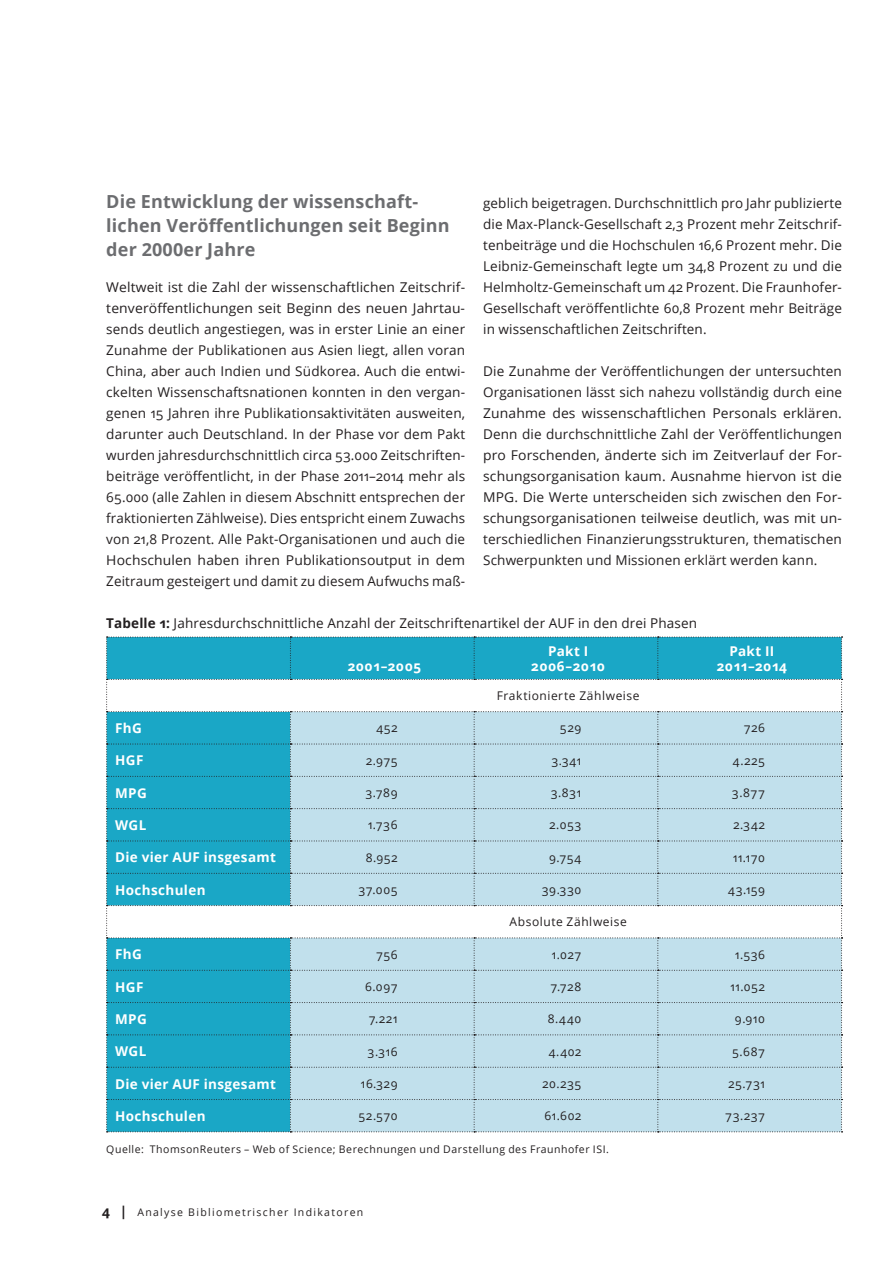
<style>
.page{position:relative;width:893px;height:1263px;background:#fff}
.page>*{position:absolute;margin:0;border:0;box-sizing:border-box;transform-origin:0 0}
._02_Subtitel_2grad{font:700 18px/24px "Open Sans";letter-spacing:.01em;color:#6c6d70}
._03_Text{font:13.5px/21px "Open Sans";letter-spacing:.01em;color:#231f20;text-align:justify}
._07_Tabelle_Titel{font:700 13.5px/15px "Open Sans";letter-spacing:.03em;color:#fff;text-align:center}
._06_BU_Tabelle_10pt{font:13.5px "Open Sans";letter-spacing:.01em;color:#231f20}
._07_Tabelle_Text{font:12px "Open Sans";letter-spacing:.05em;color:#231f20}
._08_Source_Versatz{font:10.5px "Open Sans";letter-spacing:.05em;color:#231f20}
.Pagina{font:10.5px "Open Sans";letter-spacing:.125em;color:#231f20}
.s1{font-weight:700}
.s2{font-weight:700;font-size:13.5px}
</style>
<div class="page">
<svg style="left:106px;top:637px;width:737px;height:495px;background:#98d1e1"></svg>
<p class="_02_Subtitel_2grad" style="left:106px;top:189px;width:345px">Die Entwicklung der wissenschaft&shy;lichen Veröffentlichungen seit Beginn der 2000er Jahre</p>
<p class="_03_Text" style="left:106px;top:276px;width:360px">Weltweit ist die Zahl der wissenschaftlichen Zeitschrif&shy;tenveröffentlichungen seit Beginn des neuen Jahrtau&shy;sends deutlich angestiegen, was in erster Linie an einer Zunahme der Publikationen aus Asien liegt, allen voran China, aber auch Indien und Südkorea. Auch die entwi&shy;ckelten Wissenschaftsnationen konnten in den vergan&shy;genen 15 Jahren ihre Publikationsaktivitäten ausweiten, darunter auch Deutschland. In der Phase vor dem Pakt wurden jahresdurchschnittlich circa 53.000 Zeitschriften&shy;beiträge veröffentlicht, in der Phase 2011–2014 mehr als 65.000 (alle Zahlen in diesem Abschnitt entsprechen der fraktionierten Zählweise). Dies entspricht einem Zuwachs von 21,8 Prozent. Alle Pakt-Organisationen und auch die Hochschulen haben ihren Publikationsoutput in dem Zeitraum gesteigert und damit zu diesem Aufwuchs maß-</p>
<p class="_03_Text" style="left:483px;top:192px;width:360px">geblich beigetragen. Durchschnittlich pro Jahr publizierte die Max-Planck-Gesellschaft 2,3 Prozent mehr Zeitschrif&shy;tenbeiträge und die Hochschulen 16,6 Prozent mehr. Die Leibniz-Gemeinschaft legte um 34,8 Prozent zu und die Helmholtz-Gemeinschaft um 42 Prozent. Die Fraunhofer-Gesellschaft veröffentlichte 60,8 Prozent mehr Beiträge in wissenschaftlichen Zeitschriften.</p>
<p class="_03_Text" style="left:483px;top:360px;width:360px">Die Zunahme der Veröffentlichungen der untersuchten Organisationen lässt sich nahezu vollständig durch eine Zunahme des wissenschaftlichen Personals erklären.<br>Denn die durchschnittliche Zahl der Veröffentlichungen pro Forschenden, änderte sich im Zeitverlauf der For&shy;schungsorganisation kaum. Ausnahme hiervon ist die MPG. Die Werte unterscheiden sich zwischen den For&shy;schungsorganisationen teilweise deutlich, was mit un&shy;terschiedlichen Finanzierungsstrukturen, thematischen Schwerpunkten und Missionen erklärt werden kann.</p>
<p class="_06_BU_Tabelle_10pt" style="left:106px;top:614px;width:592px"><span class="s1">Tabelle 1:</span> Jahresdurchschnittliche Anzahl der Zeitschriftenartikel der AUF in den drei Phasen</p>
<p class="_07_Tabelle_Titel" style="left:348px;top:658px;width:75px">2001–2005</p>
<p class="_07_Tabelle_Titel" style="left:531px;top:643px;width:75px">Pakt I<br>2006–2010</p>
<p class="_07_Tabelle_Titel" style="left:717px;top:643px;width:72px">Pakt II<br>2011–2014</p>
<p class="_07_Tabelle_Text" style="left:497px;top:687px;width:144px">Fraktionierte Zählweise</p>
<p class="_07_Tabelle_Titel" style="left:115px;top:720px;width:28px">FhG</p>
<p class="_07_Tabelle_Text" style="left:376px;top:720px;width:23px">452</p>
<p class="_07_Tabelle_Text" style="left:560px;top:720px;width:23px">529</p>
<p class="_07_Tabelle_Text" style="left:744px;top:720px;width:23px">726</p>
<p class="_07_Tabelle_Titel" style="left:115px;top:753px;width:30px">HGF</p>
<p class="_07_Tabelle_Text" style="left:366px;top:752px;width:33px">2.975</p>
<p class="_07_Tabelle_Text" style="left:551px;top:752px;width:31px">3.341</p>
<p class="_07_Tabelle_Text" style="left:733px;top:752px;width:34px">4.225</p>
<p class="_07_Tabelle_Titel" style="left:115px;top:785px;width:33px">MPG</p>
<p class="_07_Tabelle_Text" style="left:365px;top:784px;width:34px">3.789</p>
<p class="_07_Tabelle_Text" style="left:551px;top:784px;width:32px">3.831</p>
<p class="_07_Tabelle_Text" style="left:732px;top:784px;width:35px">3.877</p>
<p class="_07_Tabelle_Titel" style="left:115px;top:817px;width:33px">WGL</p>
<p class="_07_Tabelle_Text" style="left:368px;top:817px;width:31px">1.736</p>
<p class="_07_Tabelle_Text" style="left:549px;top:817px;width:33px">2.053</p>
<p class="_07_Tabelle_Text" style="left:733px;top:817px;width:33px">2.342</p>
<p class="_07_Tabelle_Titel" style="left:115px;top:849px;width:162px">Die vier AUF insgesamt</p>
<p class="_07_Tabelle_Text" style="left:366px;top:849px;width:33px">8.952</p>
<p class="_07_Tabelle_Text" style="left:549px;top:849px;width:34px">9.754</p>
<p class="_07_Tabelle_Text" style="left:733px;top:849px;width:34px">11.170</p>
<p class="_07_Tabelle_Titel" style="left:115px;top:882px;width:92px">Hochschulen</p>
<p class="_07_Tabelle_Text" style="left:359px;top:881px;width:40px">37.005</p>
<p class="_07_Tabelle_Text" style="left:542px;top:881px;width:41px">39.330</p>
<p class="_07_Tabelle_Text" style="left:728px;top:881px;width:38px">43.159</p>
<p class="_07_Tabelle_Text" style="left:509px;top:914px;width:119px">Absolute Zählweise</p>
<p class="_07_Tabelle_Titel" style="left:115px;top:946px;width:28px">FhG</p>
<p class="_07_Tabelle_Text" style="left:376px;top:946px;width:23px">756</p>
<p class="_07_Tabelle_Text" style="left:552px;top:946px;width:31px">1.027</p>
<p class="_07_Tabelle_Text" style="left:735px;top:946px;width:31px">1.536</p>
<p class="_07_Tabelle_Titel" style="left:115px;top:979px;width:30px">HGF</p>
<p class="_07_Tabelle_Text" style="left:365px;top:978px;width:34px">6.097</p>
<p class="_07_Tabelle_Text" style="left:551px;top:978px;width:32px">7.728</p>
<p class="_07_Tabelle_Text" style="left:730px;top:978px;width:36px">11.052</p>
<p class="_07_Tabelle_Titel" style="left:115px;top:1011px;width:33px">MPG</p>
<p class="_07_Tabelle_Text" style="left:369px;top:1011px;width:30px">7.221</p>
<p class="_07_Tabelle_Text" style="left:548px;top:1011px;width:35px">8.440</p>
<p class="_07_Tabelle_Text" style="left:735px;top:1011px;width:32px">9.910</p>
<p class="_07_Tabelle_Titel" style="left:115px;top:1043px;width:33px">WGL</p>
<p class="_07_Tabelle_Text" style="left:368px;top:1043px;width:31px">3.316</p>
<p class="_07_Tabelle_Text" style="left:549px;top:1043px;width:34px">4.402</p>
<p class="_07_Tabelle_Text" style="left:732px;top:1043px;width:34px">5.687</p>
<p class="_07_Tabelle_Titel" style="left:115px;top:1076px;width:162px">Die vier AUF insgesamt</p>
<p class="_07_Tabelle_Text" style="left:361px;top:1075px;width:38px">16.329</p>
<p class="_07_Tabelle_Text" style="left:543px;top:1075px;width:40px">20.235</p>
<p class="_07_Tabelle_Text" style="left:729px;top:1075px;width:38px">25.731</p>
<p class="_07_Tabelle_Titel" style="left:115px;top:1108px;width:92px">Hochschulen</p>
<p class="_07_Tabelle_Text" style="left:358px;top:1108px;width:41px">52.570</p>
<p class="_07_Tabelle_Text" style="left:544px;top:1108px;width:38px">61.602</p>
<p class="_07_Tabelle_Text" style="left:725px;top:1108px;width:41px">73.237</p>
<p class="_08_Source_Versatz" style="left:106px;top:1142px;width:504px">Quelle: ThomsonReuters – Web of Science; Berechnungen und Darstellung des Fraunhofer ISI.</p>
<p class="Pagina" style="left:102px;top:1205px;width:263px"><span class="s2">4 |</span> Analyse Bibliometrischer Indikatoren</p>
</div>
